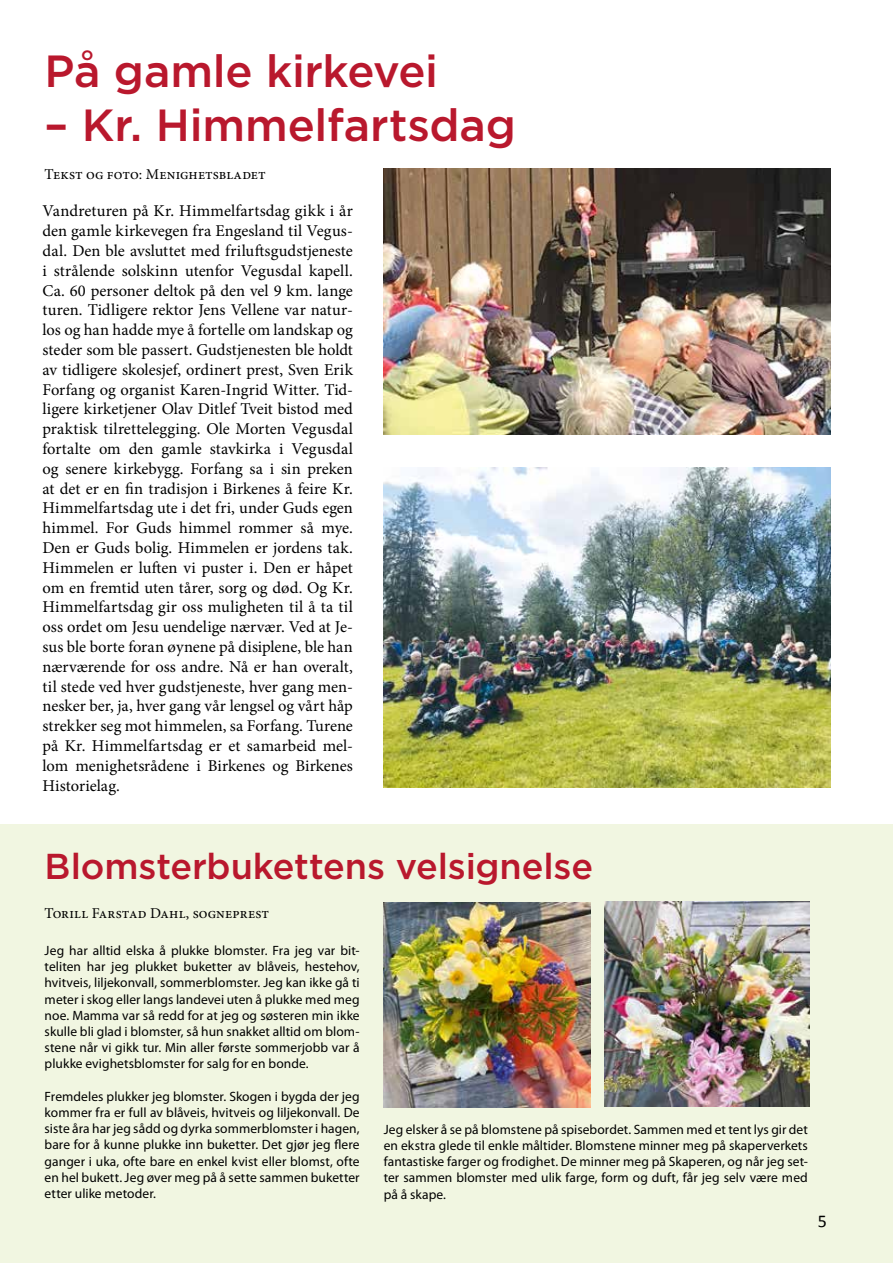
<style>
.page{position:relative;width:893px;height:1263px;background:#fff}
.page>*{position:absolute;margin:0;border:0;box-sizing:border-box;transform-origin:0 0}
.t1{font:500 45px "Gotham";letter-spacing:-.005em;color:#b9182d}
.t2{font:500 36px "Gotham";letter-spacing:-.005em;color:#b9182d}
.t3{font:18px "Calibri";color:#000}
.t4{font:16.5px/19.8px "Minion Pro";color:#000;text-align:justify}
.t5{font:15px "Minion Pro";letter-spacing:.005em;color:#000}
.t6{font:13.5px/16.2px "Myriad Pro";letter-spacing:.005em;color:#000;text-align:justify}
</style>
<div class="page">
<div style="left:0;top:825px;width:893px;height:438px;background:#f1f6e1"></div>
<img style="left:384px;top:467px;width:446px;height:321px">
<img style="left:384px;top:168px;width:446px;height:266px">
<img style="left:605px;top:902px;width:204px;height:204px">
<img style="left:384px;top:902px;width:206px;height:205px">
<h1 class="t1" style="left:45px;top:42px;width:395px">På gamle kirkevei</h1>
<h1 class="t1" style="left:45px;top:96px;width:473px">– Kr. Himmelfartsdag</h1>
<p class="t5" style="left:45px;top:164px;width:223px">Tekst og foto: Menighetsbladet</p>
<p class="t4" style="left:43px;top:201px;width:312px">Vandreturen på Kr. Himmelfartsdag gikk i år den gamle kirkevegen fra Engesland til Vegus&shy;dal. Den ble avsluttet med friluftsgudstjeneste i strålende solskinn utenfor Vegusdal kapell.<br>Ca. 60 personer deltok på den vel 9 km. lange turen. Tidligere rektor Jens Vellene var natur&shy;los og han hadde mye å fortelle om landskap og steder som ble passert. Gudstjenesten ble holdt av tidligere skolesjef, ordinert prest, Sven Erik Forfang og organist Karen-Ingrid Witter. Tid&shy;ligere kirketjener Olav Ditlef Tveit bistod med praktisk tilrettelegging. Ole Morten Vegusdal fortalte om den gamle stavkirka i Vegusdal og senere kirkebygg. Forfang sa i sin preken at det er en fin tradisjon i Birkenes å feire Kr.<br>Himmelfartsdag ute i det fri, under Guds egen himmel. For Guds himmel rommer så mye.<br>Den er Guds bolig. Himmelen er jordens tak.<br>Himmelen er luften vi puster i. Den er håpet om en fremtid uten tårer, sorg og død. Og Kr.<br>Himmelfartsdag gir oss muligheten til å ta til oss ordet om Jesu uendelige nærvær. Ved at Je&shy;sus ble borte foran øynene på disiplene, ble han nærværende for oss andre. Nå er han overalt, til stede ved hver gudstjeneste, hver gang men&shy;nesker ber, ja, hver gang vår lengsel og vårt håp strekker seg mot himmelen, sa Forfang. Turene på Kr. Himmelfartsdag er et samarbeid mel&shy;lom menighetsrådene i Birkenes og Birkenes Historielag.</p>
<h2 class="t2" style="left:45px;top:843px;width:550px">Blomsterbukettens velsignelse</h2>
<p class="t5" style="left:45px;top:903px;width:226px">Torill Farstad Dahl, sogneprest</p>
<p class="t6" style="left:45px;top:942px;width:317px">Jeg har alltid elska å plukke blomster. Fra jeg var bit&shy;teliten har jeg plukket buketter av blåveis, hestehov, hvitveis, liljekonvall, sommerblomster. Jeg kan ikke gå ti meter i skog eller langs landevei uten å plukke med meg noe. Mamma var så redd for at jeg og søsteren min ikke skulle bli glad i blomster, så hun snakket alltid om blom&shy;stene når vi gikk tur. Min aller første sommerjobb var å plukke evighetsblomster for salg for en bonde.</p>
<p class="t6" style="left:45px;top:1088px;width:317px">Fremdeles plukker jeg blomster. Skogen i bygda der jeg kommer fra er full av blåveis, hvitveis og liljekonvall. De siste åra har jeg sådd og dyrka sommerblomster i hagen, bare for å kunne plukke inn buketter. Det gjør jeg flere ganger i uka, ofte bare en enkel kvist eller blomst, ofte en hel bukett. Jeg øver meg på å sette sammen buketter etter ulike metoder.</p>
<p class="t6" style="left:384px;top:1121px;width:426px">Jeg elsker å se på blomstene på spisebordet. Sammen med et tent lys gir det en ekstra glede til enkle måltider. Blomstene minner meg på skaperverkets fantastiske farger og frodighet. De minner meg på Skaperen, og når jeg set&shy;ter sammen blomster med ulik farge, form og duft, får jeg selv være med på å skape.</p>
<p class="t3" style="left:818px;top:1210px;width:11px">5</p>
</div>
